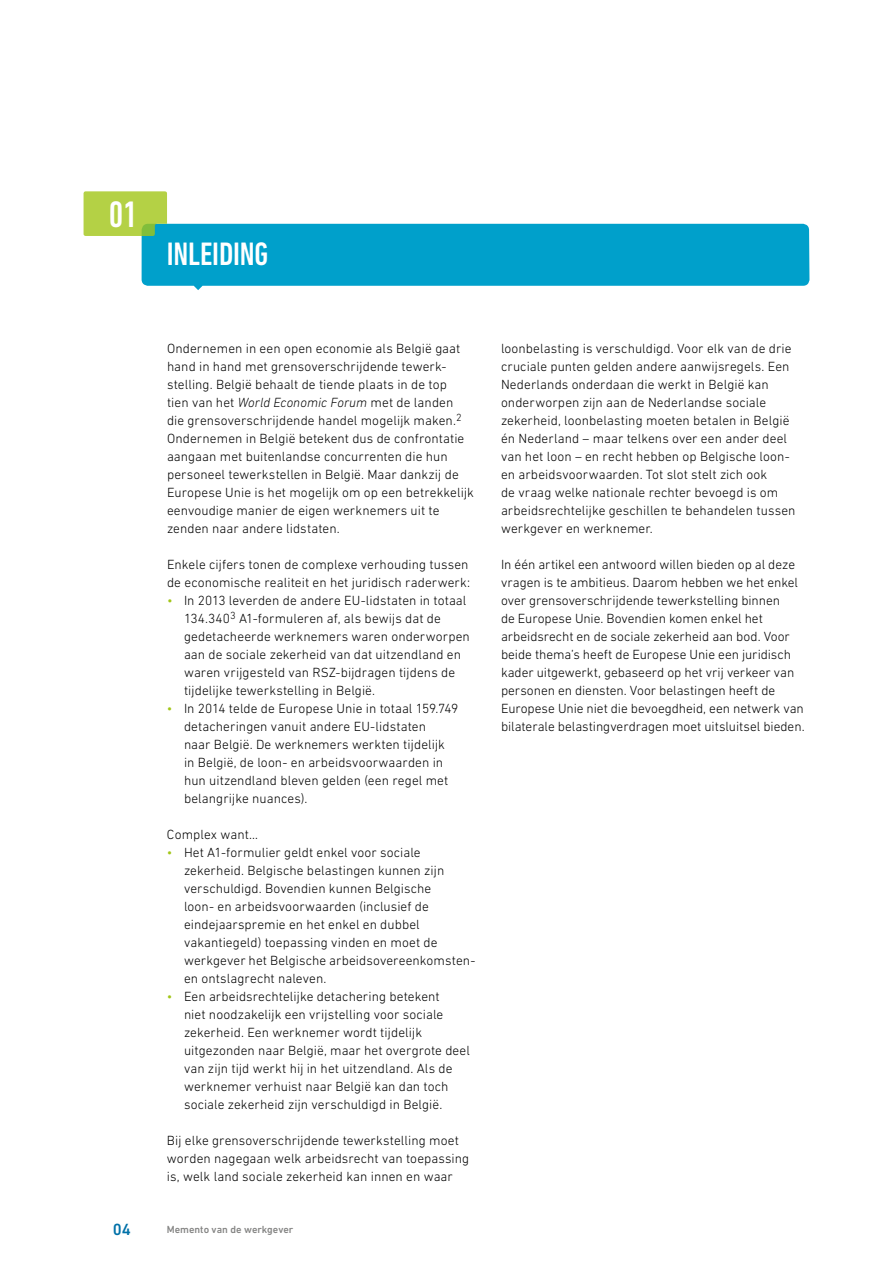
<style>
.page{position:relative;width:893px;height:1263px;background:#fff}
.page>*{position:absolute;margin:0;border:0;box-sizing:border-box;transform-origin:0 0}
.t1{font:500 condensed 37.5px "DIN Next LT Pro";color:#fff}
.t2{font:500 condensed 33px "DIN Next LT Pro";letter-spacing:-.005em;color:#fff}
.t3{font:500 16.5px "DIN Next LT Pro";color:#0071a8}
.t4{font:300 13.5px/18px "DIN Next LT Pro";letter-spacing:.005em;color:#000}
.t5{font:500 10.5px "DIN Next LT Pro";color:#858584}
.s1{font-style:italic}
.s2{color:#a2c617}
</style>
<div class="page">
<svg style="left:84px;top:191px;width:725px;height:99px"></svg>
<h1 class="t1" style="left:109px;top:193px;width:31px">01</h1>
<h2 class="t2" style="left:167px;top:236px;width:103px">INLEIDING</h2>
<p class="t4" style="left:167px;top:340px;width:308px">Ondernemen in een open economie als België gaat hand in hand met grensoverschrijdende tewerk&shy;stelling. België behaalt de tiende plaats in de top<br>tien van het <span class="s1">World Economic Forum</span> met de landen die grensoverschrijdende handel mogelijk maken.<sup>2<br></sup>Ondernemen in België betekent dus de confrontatie aangaan met buitenlandse concurrenten die hun personeel tewerkstellen in België. Maar dankzij de Europese Unie is het mogelijk om op een betrekkelijk eenvoudige manier de eigen werknemers uit te zenden naar andere lidstaten.</p>
<p class="t4" style="left:167px;top:556px;width:305px">Enkele cijfers tonen de complexe verhouding tussen de economische realiteit en het juridisch raderwerk:</p>
<p class="t4" style="left:184px;top:592px;width:287px;text-indent:-17px"><span class="s2">•</span> In 2013 leverden de andere EU-lidstaten in totaal 134.340<sup>3</sup> A1-formuleren af, als bewijs dat de gedetacheerde werknemers waren onderworpen aan de sociale zekerheid van dat uitzendland en waren vrijgesteld van RSZ-bijdragen tijdens de tijdelijke tewerkstelling in België.</p>
<p class="t4" style="left:184px;top:700px;width:276px;text-indent:-17px"><span class="s2">•</span> In 2014 telde de Europese Unie in totaal 159.749 detacheringen vanuit andere EU-lidstaten<br>naar België. De werknemers werkten tijdelijk in België, de loon- en arbeidsvoorwaarden in hun uitzendland bleven gelden (een regel met belangrijke nuances).</p>
<p class="t4" style="left:167px;top:826px;width:92px">Complex want…</p>
<p class="t4" style="left:184px;top:844px;width:293px;text-indent:-17px"><span class="s2">•</span> Het A1-formulier geldt enkel voor sociale zekerheid. Belgische belastingen kunnen zijn verschuldigd. Bovendien kunnen Belgische<br>loon- en arbeidsvoorwaarden (inclusief de eindejaarspremie en het enkel en dubbel vakantiegeld) toepassing vinden en moet de werkgever het Belgische arbeidsovereenkomsten&shy;en ontslagrecht naleven.</p>
<p class="t4" style="left:184px;top:988px;width:287px;text-indent:-17px"><span class="s2">•</span> Een arbeidsrechtelijke detachering betekent<br>niet noodzakelijk een vrijstelling voor sociale zekerheid. Een werknemer wordt tijdelijk uitgezonden naar België, maar het overgrote deel van zijn tijd werkt hij in het uitzendland. Als de werknemer verhuist naar België kan dan toch sociale zekerheid zijn verschuldigd in België.</p>
<p class="t4" style="left:167px;top:1132px;width:304px">Bij elke grensoverschrijdende tewerkstelling moet worden nagegaan welk arbeidsrecht van toepassing is, welk land sociale zekerheid kan innen en waar</p>
<p class="t3" style="left:113px;top:1220px;width:20px">04</p>
<p class="t5" style="left:167px;top:1224px;width:128px">Memento van de werkgever</p>
<p class="t4" style="left:501px;top:339px;width:296px">loonbelasting is verschuldigd. Voor elk van de drie cruciale punten gelden andere aanwijsregels. Een Nederlands onderdaan die werkt in België kan onderworpen zijn aan de Nederlandse sociale zekerheid, loonbelasting moeten betalen in België én Nederland – maar telkens over een ander deel van het loon – en recht hebben op Belgische loon&shy;en arbeidsvoorwaarden. Tot slot stelt zich ook<br>de vraag welke nationale rechter bevoegd is om arbeidsrechtelijke geschillen te behandelen tussen werkgever en werknemer.</p>
<p class="t4" style="left:501px;top:555px;width:305px">In één artikel een antwoord willen bieden op al deze vragen is te ambitieus. Daarom hebben we het enkel over grensoverschrijdende tewerkstelling binnen<br>de Europese Unie. Bovendien komen enkel het arbeidsrecht en de sociale zekerheid aan bod. Voor beide thema’s heeft de Europese Unie een juridisch kader uitgewerkt, gebaseerd op het vrij verkeer van personen en diensten. Voor belastingen heeft de Europese Unie niet die bevoegdheid, een netwerk van bilaterale belastingverdragen moet uitsluitsel bieden.</p>
</div>
